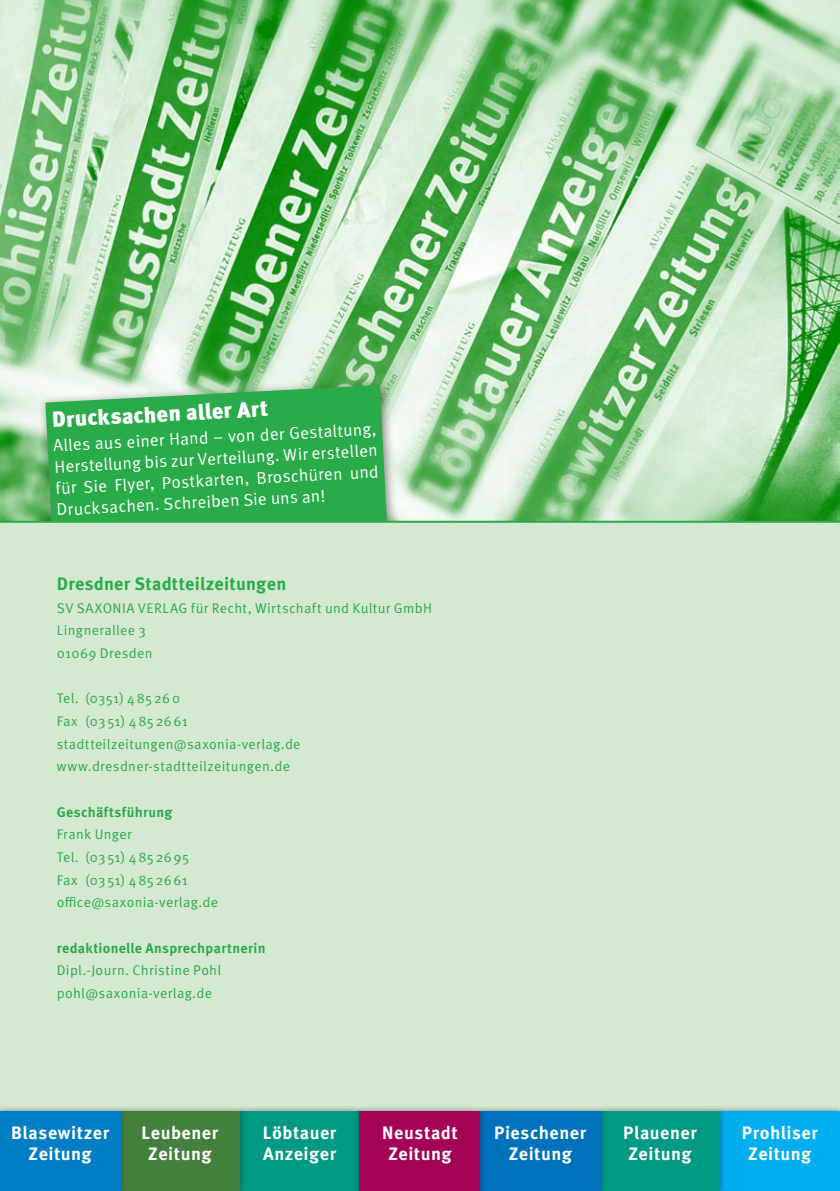
<style>
.page{position:relative;width:840px;height:1191px;background:#fff}
.page>*{position:absolute;margin:0;border:0;box-sizing:border-box;transform-origin:0 0}
.t1{font:900 22px "Meta Pro";color:#fff}
.t2{font:700 18px/21.6px "Meta Pro";letter-spacing:.025em;color:#fff;text-align:center}
.t3{font:700 18px "Meta Pro";letter-spacing:.015em;color:#29ab4a}
.t4{font:17px/21.4px "Meta Pro";color:#fff;text-align:justify}
.t5{font:14px/22.6px "Meta Pro";letter-spacing:.025em;color:#29ab4a}
.t6{font:700 14px "Meta Pro";letter-spacing:.02em;color:#29ab4a}
</style>
<div class="page">
<img style="left:0;top:0;width:839px;height:521px">
<div style="left:38px;top:378px;width:360px;height:180px;background:#231f20;opacity:.5"></div>
<svg style="left:45px;top:385px;width:342px;height:136px;background:#35ae53"></svg>
<div style="left:0;top:522px;width:839px;height:589px;background:#d5e8d2"></div>
<hr style="left:0;top:521px;width:839px;height:2px;background:#29ab4a">
<div style="left:713px;top:1105px;width:126px;height:86px;background:#231f20;opacity:.5"></div>
<div style="left:719px;top:1111px;width:120px;height:80px;background:#00aeef"></div>
<div style="left:233px;top:1105px;width:132px;height:86px;background:#231f20;opacity:.5"></div>
<div style="left:239px;top:1111px;width:120px;height:80px;background:#009982"></div>
<div style="left:594px;top:1105px;width:131px;height:86px;background:#231f20;opacity:.5"></div>
<div style="left:600px;top:1111px;width:119px;height:80px;background:#009982"></div>
<div style="left:114px;top:1105px;width:132px;height:86px;background:#231f20;opacity:.5"></div>
<div style="left:120px;top:1111px;width:119px;height:80px;background:#43803d"></div>
<div style="left:473px;top:1105px;width:133px;height:86px;background:#231f20;opacity:.5"></div>
<div style="left:480px;top:1111px;width:120px;height:80px;background:#0071bb"></div>
<div style="left:353px;top:1105px;width:133px;height:86px;background:#231f20;opacity:.5"></div>
<div style="left:359px;top:1111px;width:121px;height:80px;background:#a40255"></div>
<div style="left:0;top:1105px;width:126px;height:86px;background:#231f20;opacity:.5"></div>
<div style="left:0;top:1111px;width:120px;height:80px;background:#007ec5"></div>
<p class="t1" style="left:51px;top:406px;width:218px;rotate:-3deg">Drucksachen aller Art</p>
<p class="t4" style="left:53px;top:435px;width:325px;rotate:-3deg">Alles aus einer Hand – von der Gestaltung, Herstellung bis zur Verteilung. Wir erstellen für Sie Flyer, Postkarten, Broschüren und Drucksachen. Schreiben Sie uns an!</p>
<p class="t3" style="left:57px;top:572px;width:231px">Dresdner Stadtteilzeitungen</p>
<p class="t5" style="left:57px;top:597px;width:376px">SV SAXONIA VERLAG für Recht, Wirtschaft und Kultur GmbH</p>
<p class="t5" style="left:57px;top:619px;width:97px">Lingnerallee 3<br>01069 Dresden</p>
<p class="t5" style="left:57px;top:687px;width:125px">Tel. (0351) 485260</p>
<p class="t5" style="left:57px;top:710px;width:132px">Fax (03 51) 4852661</p>
<p class="t5" style="left:57px;top:733px;width:245px">stadtteilzeitungen@saxonia-verlag.de</p>
<p class="t5" style="left:57px;top:755px;width:234px">www.dresdner-stadtteilzeitungen.de</p>
<p class="t6" style="left:57px;top:803px;width:117px">Geschäftsführung</p>
<p class="t5" style="left:57px;top:823px;width:76px">Frank Unger</p>
<p class="t5" style="left:57px;top:846px;width:134px">Tel. (03 51) 4852695</p>
<p class="t5" style="left:57px;top:869px;width:132px">Fax (03 51) 4852661</p>
<p class="t5" style="left:57px;top:891px;width:163px">office@saxonia-verlag.de</p>
<p class="t6" style="left:57px;top:939px;width:210px">redaktionelle Ansprechpartnerin</p>
<p class="t5" style="left:57px;top:959px;width:166px">Dipl.-Journ. Christine Pohl</p>
<p class="t5" style="left:57px;top:982px;width:157px">pohl@saxonia-verlag.de</p>
<p class="t2" style="left:11px;top:1122px;width:100px">Blasewitzer<br>Zeitung</p>
<p class="t2" style="left:141px;top:1122px;width:78px">Leubener<br>Zeitung</p>
<p class="t2" style="left:494px;top:1122px;width:93px">Pieschener<br>Zeitung</p>
<p class="t2" style="left:263px;top:1122px;width:75px;text-align:left">Löbtauer<br>Anzeiger</p>
<p class="t2" style="left:623px;top:1122px;width:75px;text-align:left">Plauener<br>Zeitung</p>
<p class="t2" style="left:382px;top:1122px;width:77px">Neustadt<br>Zeitung</p>
<p class="t2" style="left:741px;top:1122px;width:77px">Prohliser<br>Zeitung</p>
</div>
